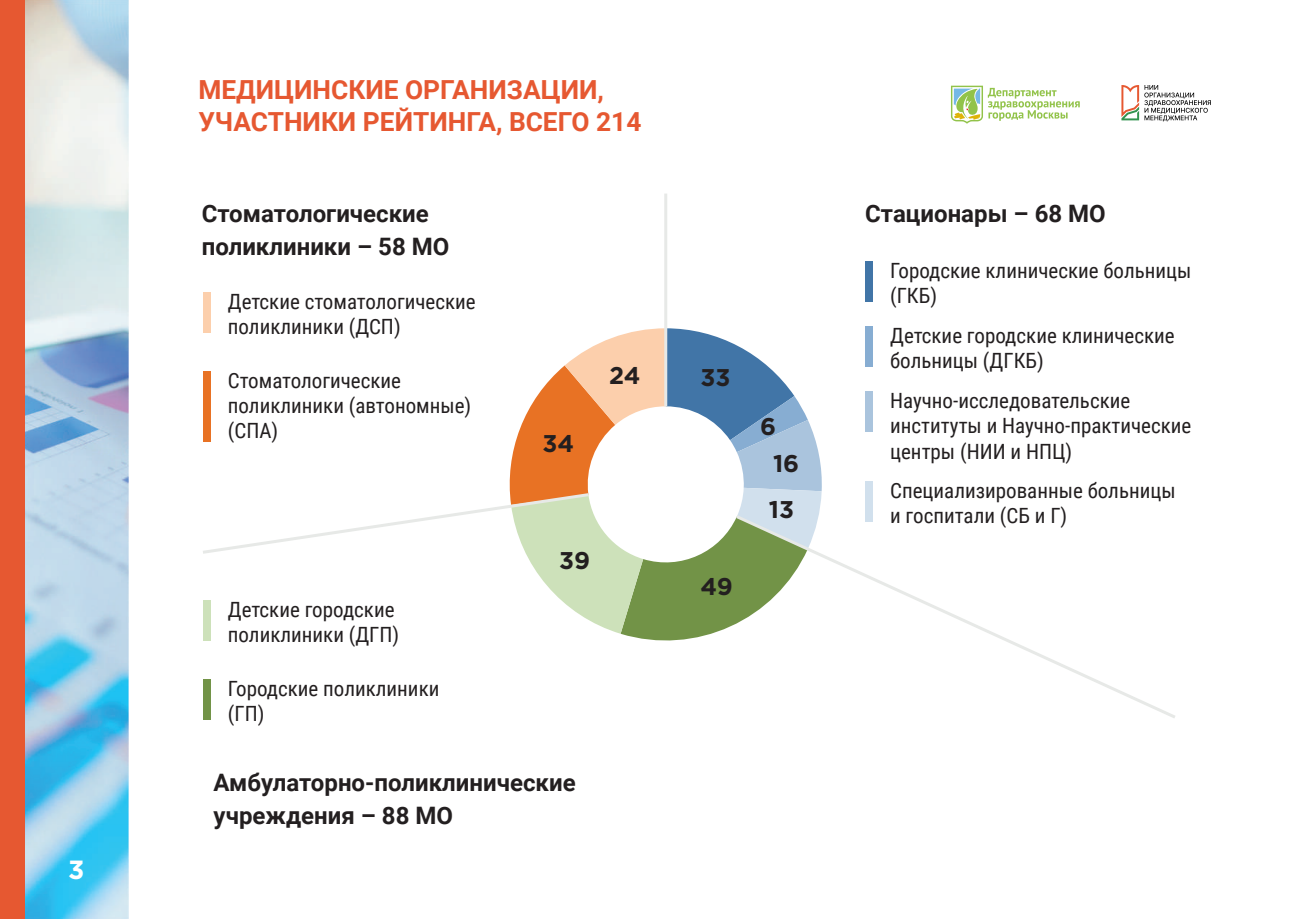
<style>
.page{position:relative;width:1289px;height:919px;background:#fff}
.page>*{position:absolute;margin:0;border:0;box-sizing:border-box;transform-origin:0 0}
.t1{font:700 26.25px/31.5px "Roboto";color:#e65831}
.t2{font:700 26.25px "Gotham Pro";color:#fff}
.t3{font:700 24.15px/46.7px "Gotham Pro";color:#231f20}
.t4{font:700 24px/33px "Roboto";color:#231f20}
.t5{font:21px/25.2px "Roboto Condensed";color:#231f20}
</style>
<div class="page">
<img style="left:24px;top:0;width:104px;height:918px">
<div style="left:0;top:0;width:24px;height:918px;background:#e65831"></div>
<svg style="left:1121px;top:85px;width:89px;height:36px"></svg>
<svg style="left:951px;top:86px;width:128px;height:38px"></svg>
<svg style="left:822px;top:512px;width:353px;height:206px"></svg>
<svg style="left:203px;top:328px;width:619px;height:313px"></svg>
<hr style="left:664px;top:193px;width:3px;height:213px;background:#e7e9e7">
<div style="left:203px;top:292px;width:7px;height:41px;background:#fccfac"></div>
<div style="left:203px;top:371px;width:7px;height:71px;background:#e87224"></div>
<div style="left:203px;top:600px;width:7px;height:40px;background:#cde1ba"></div>
<div style="left:203px;top:679px;width:7px;height:40px;background:#729347"></div>
<div style="left:865px;top:261px;width:7px;height:41px;background:#4175a7"></div>
<div style="left:865px;top:326px;width:7px;height:41px;background:#87add2"></div>
<div style="left:865px;top:391px;width:7px;height:41px;background:#aac4dd"></div>
<div style="left:865px;top:481px;width:7px;height:40px;background:#d1e0ed"></div>
<p class="t2" style="left:68px;top:854px;width:18px">3</p>
<p class="t1" style="left:198px;top:73px;width:444px">МЕДИЦИНСКИЕ ОРГАНИЗАЦИИ,<br>УЧАСТНИКИ РЕЙТИНГА, ВСЕГО 214</p>
<p class="t4" style="left:202px;top:196px;width:249px">Стоматологические поликлиники – 58 МО</p>
<p class="t4" style="left:865px;top:196px;width:242px">Стационары – 68 МО</p>
<p class="t5" style="left:228px;top:288px;width:249px">Детские стоматологические поликлиники (ДСП)</p>
<p class="t5" style="left:228px;top:367px;width:245px">Стоматологические поликлиники (автономные) (СПА)</p>
<p class="t3" style="left:542px;top:419px;width:33px">34</p>
<p class="t3" style="left:609px;top:352px;width:33px">24</p>
<p class="t3" style="left:700px;top:353px;width:32px">33</p>
<p class="t5" style="left:228px;top:595px;width:173px">Детские городские поликлиники (ДГП)</p>
<p class="t5" style="left:228px;top:674px;width:213px">Городские поликлиники (ГП)</p>
<p class="t3" style="left:559px;top:536px;width:32px">39</p>
<p class="t4" style="left:214px;top:765px;width:363px">Амбулаторно-поликлинические учреждения – 88 МО</p>
<p class="t3" style="left:700px;top:563px;width:34px">49</p>
<p class="t3" style="left:760px;top:402px;width:18px">6</p>
<p class="t3" style="left:769px;top:439px;width:32px">16<br>13</p>
<p class="t5" style="left:890px;top:257px;width:303px">Городские клинические больницы (ГКБ)</p>
<p class="t5" style="left:890px;top:322px;width:286px">Детские городские клинические больницы (ДГКБ)</p>
<p class="t5" style="left:890px;top:387px;width:303px">Научно-исследовательские институты и Научно-практические центры (НИИ и НПЦ)</p>
<p class="t5" style="left:890px;top:477px;width:287px">Специализированные больницы и госпитали (СБ и Г)</p>
</div>
